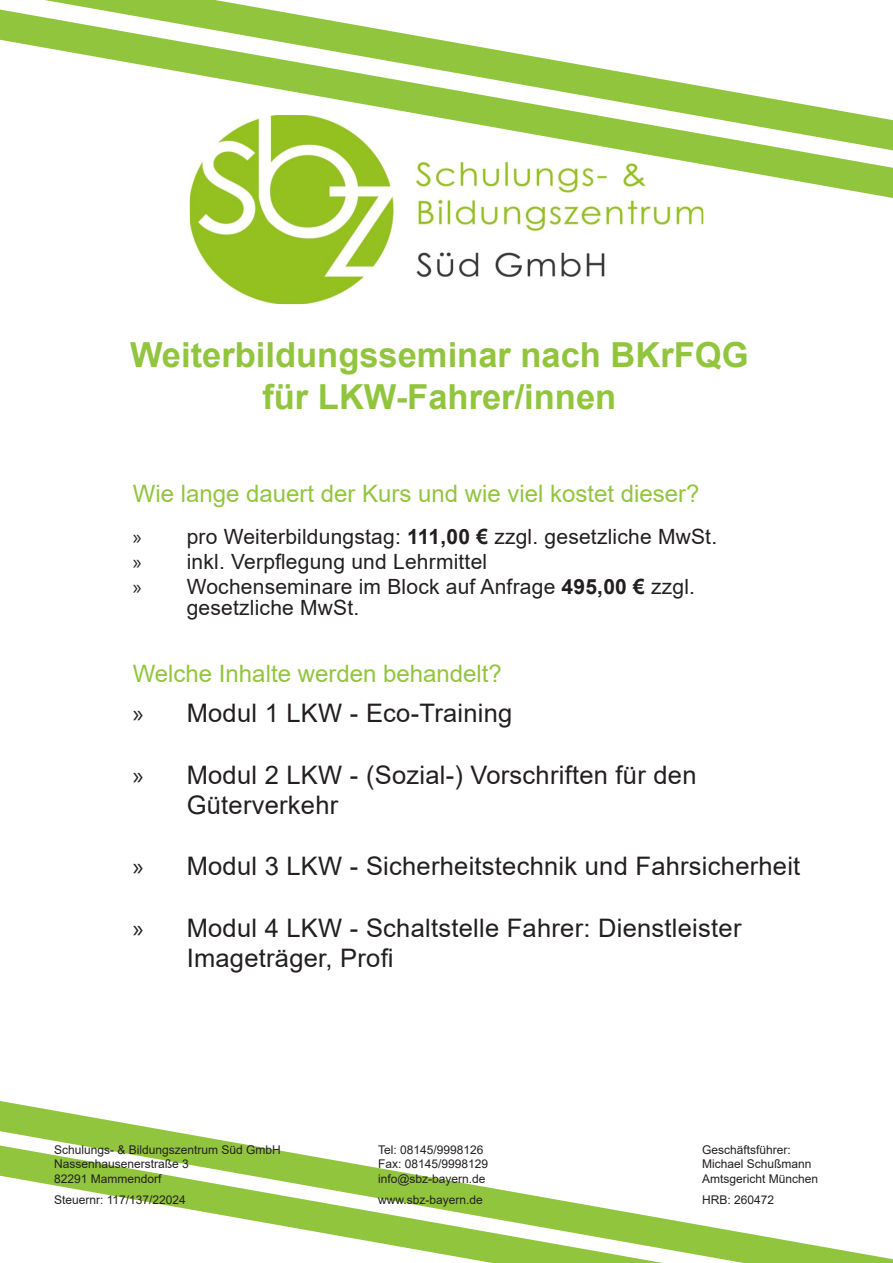
<style>
.page{position:relative;width:893px;height:1263px;background:#fff}
.page>*{position:absolute;margin:0;border:0;box-sizing:border-box;transform-origin:0 0}
.t1{font:700 34.5px "Arial";color:#92c53e}
.t2{font:25.5px/30.6px "Arial";letter-spacing:.01em;color:#231f20}
.t3{font:24px "Arial";color:#92c53e}
.t4{font:21px/21px "Arial";letter-spacing:.01em;color:#231f20}
.t5{font:12px "Arial";color:#231f20}
.s1{font-family:"Myriad Pro"}
.s2{font-weight:700}
</style>
<div class="page">
<img style="left:190px;top:198px;width:513px;height:107px">
<svg style="left:0;top:10px;width:893px;height:188px"></svg>
<svg style="left:44px;top:0;width:849px;height:150px"></svg>
<svg style="left:0;top:1101px;width:893px;height:162px"></svg>
<p class="t1" style="left:130px;top:331px;width:620px">Weiterbildungsseminar nach BKrFQG</p>
<p class="t1" style="left:262px;top:372px;width:355px">für LKW-Fahrer/innen</p>
<p class="t3" style="left:133px;top:477px;width:568px">Wie lange dauert der Kurs und wie viel kostet dieser?</p>
<p class="t4" style="left:133px;top:526px;width:586px"><span class="s1">»</span> pro Weiterbildungstag: <span class="s2">111,00 €</span> zzgl. gesetzliche MwSt.</p>
<p class="t4" style="left:133px;top:551px;width:356px"><span class="s1">»</span> inkl. Verpflegung und Lehrmittel</p>
<p class="t4" style="left:187px;top:576px;width:510px;text-indent:-54px"><span class="s1">»</span> Wochenseminare im Block auf Anfrage <span class="s2">495,00 €</span> zzgl. gesetzliche MwSt.</p>
<p class="t3" style="left:133px;top:657px;width:371px">Welche Inhalte werden behandelt?</p>
<p class="t2" style="left:133px;top:698px;width:381px"><span class="s1">»</span> Modul 1 LKW - Eco-Training</p>
<p class="t2" style="left:187px;top:759px;width:511px;text-indent:-54px"><span class="s1">»</span> Modul 2 LKW - (Sozial-) Vorschriften für den<br>Güterverkehr</p>
<p class="t2" style="left:133px;top:851px;width:669px"><span class="s1">»</span> Modul 3 LKW - Sicherheitstechnik und Fahrsicherheit</p>
<p class="t2" style="left:187px;top:912px;width:556px;text-indent:-54px"><span class="s1">»</span> Modul 4 LKW - Schaltstelle Fahrer: Dienstleister<br>Imageträger, Profi</p>
<p class="t5" style="left:54px;top:1141px;width:228px">Schulungs- &amp; Bildungszentrum Süd GmbH</p>
<p class="t5" style="left:378px;top:1141px;width:107px">Tel: 08145/9998126</p>
<p class="t5" style="left:702px;top:1141px;width:90px">Geschäftsführer:</p>
<p class="t5" style="left:54px;top:1156px;width:136px">Nassenhausenerstraße 3</p>
<p class="t5" style="left:378px;top:1156px;width:112px">Fax: 08145/9998129</p>
<p class="t5" style="left:702px;top:1156px;width:111px">Michael Schußmann</p>
<p class="t5" style="left:54px;top:1170px;width:109px">82291 Mammendorf</p>
<p class="t5" style="left:378px;top:1170px;width:109px">info@sbz-bayern.de</p>
<p class="t5" style="left:702px;top:1170px;width:118px">Amtsgericht München</p>
<p class="t5" style="left:54px;top:1192px;width:133px">Steuernr: 117/137/22024</p>
<p class="t5" style="left:378px;top:1192px;width:106px">www.sbz-bayern.de</p>
<p class="t5" style="left:702px;top:1192px;width:74px">HRB: 260472</p>
</div>
